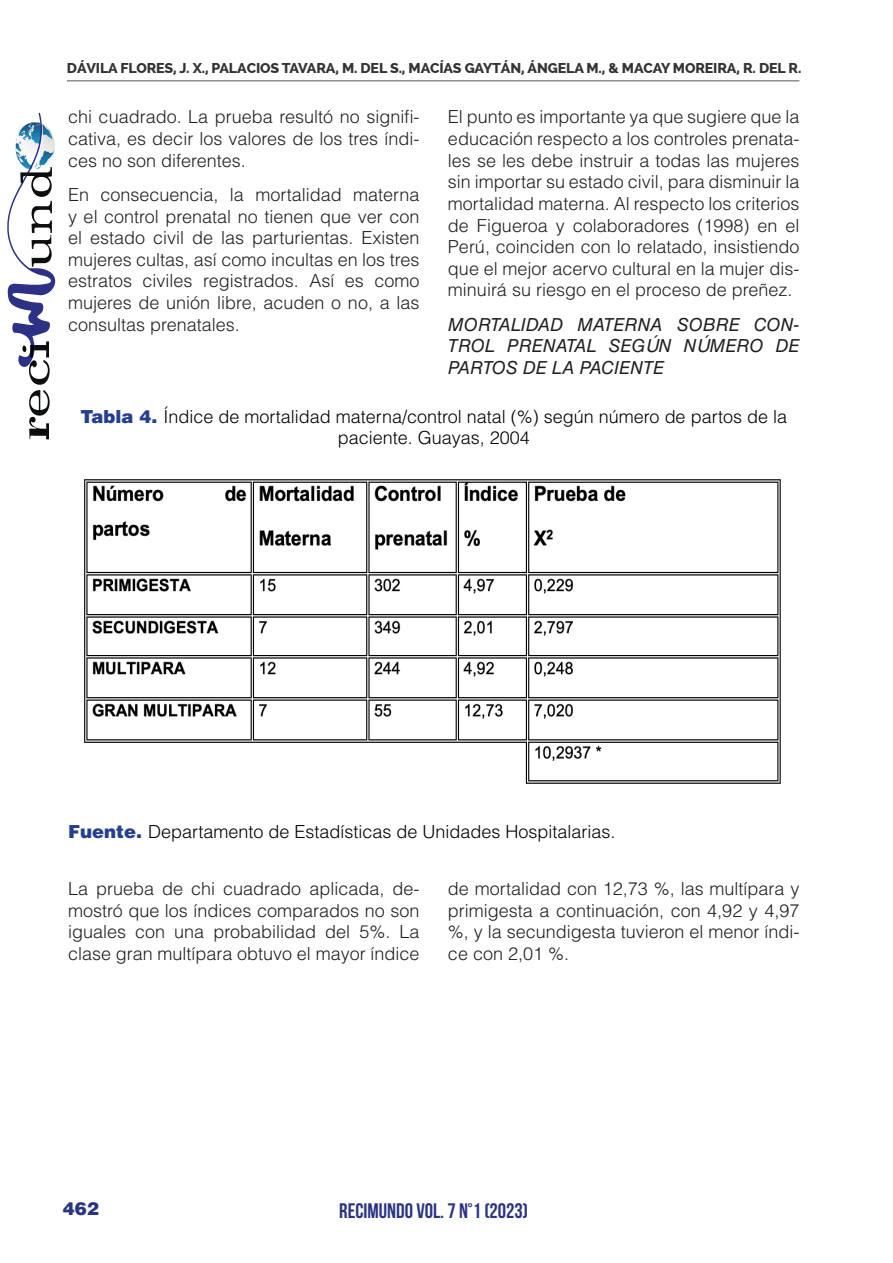
<style>
.page{position:relative;width:893px;height:1263px;background:#fff}
.page>*{position:absolute;margin:0;border:0;box-sizing:border-box;transform-origin:0 0}
.t1{font:700 21px "Bebas Neue";color:#2b3481}
.t2{font:300 18px/21.6px "Helvetica LT Std";color:#231f20;text-align:justify}
.t3{font:300 18px/21.6px "Helvetica LT Std";color:#000;text-align:center}
.t4{font:italic 18px/21.6px "Helvetica LT Std";color:#231f20;text-align:justify}
.t5{font:900 18px "Helvetica LT Std";color:#2b3481}
.t6{font:800 14.25px "Raleway";letter-spacing:-.01em;color:#333}
.s1{font-weight:900;color:#253f8e}
</style>
<div class="page">
<hr style="left:67px;top:80px;width:732px;height:1px;background:#545557">
<svg style="left:7px;top:113px;width:48px;height:326px"></svg>
<img style="left:84px;top:479px;width:697px;height:305px">
<p class="t6" style="left:67px;top:60px;width:736px">DÁVILA FLORES, J. X., PALACIOS TAVARA, M. DEL S., MACÍAS GAYTÁN, ÁNGELA M., &amp; MACAY MOREIRA, R. DEL R.</p>
<p class="t2" style="left:68px;top:106px;width:353px">chi cuadrado. La prueba resultó no signifi&shy;cativa, es decir los valores de los tres índi&shy;ces no son diferentes.</p>
<p class="t2" style="left:68px;top:184px;width:353px">En consecuencia, la mortalidad materna y el control prenatal no tienen que ver con el estado civil de las parturientas. Existen mujeres cultas, así como incultas en los tres estratos civiles registrados. Así es como mujeres de unión libre, acuden o no, a las consultas prenatales.</p>
<p class="t2" style="left:448px;top:106px;width:353px">El punto es importante ya que sugiere que la educación respecto a los controles prenata&shy;les se les debe instruir a todas las mujeres sin importar su estado civil, para disminuir la mortalidad materna. Al respecto los criterios de Figueroa y colaboradores (1998) en el Perú, coinciden con lo relatado, insistiendo que el mejor acervo cultural en la mujer dis&shy;minuirá su riesgo en el proceso de preñez.</p>
<p class="t4" style="left:448px;top:313px;width:353px">MORTALIDAD MATERNA SOBRE CON-TROL PRENATAL SEGÚN NÚMERO DE PARTOS DE LA PACIENTE</p>
<p class="t3" style="left:80px;top:405px;width:708px"><span class="s1">Tabla 4.</span> Índice de mortalidad materna/control natal (%) según número de partos de la paciente. Guayas, 2004</p>
<p class="t3" style="left:68px;top:820px;width:549px"><span class="s1">Fuente.</span> Departamento de Estadísticas de Unidades Hospitalarias.</p>
<p class="t2" style="left:68px;top:878px;width:353px">La prueba de chi cuadrado aplicada, de&shy;mostró que los índices comparados no son iguales con una probabilidad del 5%. La clase gran multípara obtuvo el mayor índice</p>
<p class="t2" style="left:448px;top:878px;width:353px">de mortalidad con 12,73 %, las multípara y primigesta a continuación, con 4,92 y 4,97 %, y la secundigesta tuvieron el menor índi&shy;ce con 2,01 %.</p>
<p class="t5" style="left:63px;top:1197px;width:38px">462</p>
<p class="t1" style="left:339px;top:1199px;width:190px">RECIMUNDO VOL. 7 N°1 (2023)</p>
</div>
